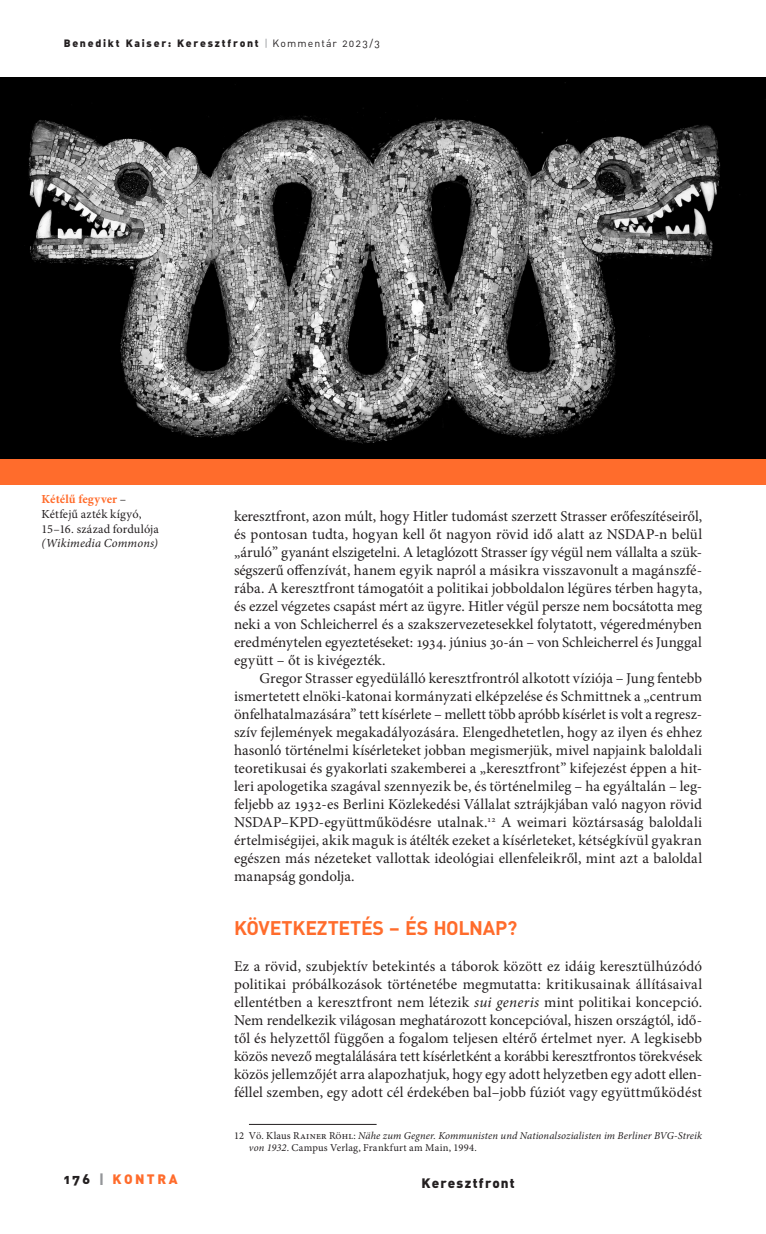
<style>
.page{position:relative;width:766px;height:1234px;background:#fff}
.page>*{position:absolute;margin:0;border:0;box-sizing:border-box;transform-origin:0 0}
._05_-_belcím{font:700 19.5px "DIN Alt PFL";letter-spacing:.03em;color:#ff6c2c}
._9_-_kenyér_2_---_10_pt{font:15px/18px "Minion Pro";color:#231f20;text-align:justify}
._8_-_kenyér_1_---_10_pt{font:15px/18px "Minion Pro";letter-spacing:.01em;color:#231f20;text-align:justify}
.t1{font:13.5px "DIN Alt Blk PFL";letter-spacing:.1em;color:#231f20}
.t2{font:13.5px "DIN Alt Blk PFL";letter-spacing:.2em;color:#ff6c2c}
._1000_-_képaláírás{font:12.3px/14.7px "Minion Pro";letter-spacing:.005em;color:#231f20}
._1000_-_képaláírás-2{font:italic 12.3px "Minion Pro";letter-spacing:.01em;color:#231f20}
._20_-_lábjegyzet{font:italic 10.5px/12.3px "Minion Pro";letter-spacing:.01em;color:#231f20}
.t3{font:10.5px "DIN Alt Blk PFL";letter-spacing:.175em;color:#231f20}
.s1{font-family:"DIN Alt PFL";color:#939598}
.s2{font-family:"DIN Alt PFL"}
.s3{font-weight:700;color:#ff6c2c}
.s4{color:#231f20}
.s5{color:#939598}
.s6{font-style:italic}
.s7{font-style:normal}
</style>
<div class="page">
<hr style="left:249px;top:1123px;width:127px;height:1px;background:#231f20">
<img style="left:0;top:77px;width:765px;height:382px">
<div style="left:0;top:459px;width:765px;height:25px;background:#ff6c2c"></div>
<p class="t3" style="left:64px;top:36px;width:317px">Benedikt Kaiser: Keresztfront <span class="s1">|</span> <span class="s2">Kommentár 2023/3</span></p>
<p class="_1000_-_képaláírás" style="left:41px;top:492px;width:119px"><span class="s3">Kétélű fegyver</span> –<br>Kétfejű azték kígyó,<br>15–16. század fordulója</p>
<p class="_1000_-_képaláírás-2" style="left:41px;top:535px;width:118px">(Wikimedia Commons)</p>
<p class="t2" style="left:64px;top:1169px;width:115px"><span class="s4">176</span> <span class="s5">|</span> KONTRA</p>
<p class="_9_-_kenyér_2_---_10_pt" style="left:234px;top:507px;width:469px">keresztfront, azon múlt, hogy Hitler tudomást szerzett Strasser erőfeszítéseiről, és pontosan tudta, hogyan kell őt nagyon rövid idő alatt az NSDAP-n belül „áruló” gyanánt elszigetelni. A letaglózott Strasser így végül nem vállalta a szük&shy;ségszerű offenzívát, hanem egyik napról a másikra visszavonult a magánszfé&shy;rába. A keresztfront támogatóit a politikai jobboldalon légüres térben hagyta, és ezzel végzetes csapást mért az ügyre. Hitler végül persze nem bocsátotta meg neki a von Schleicherrel és a szakszervezetesekkel folytatott, végeredményben eredménytelen egyeztetéseket: 1934. június 30-án – von Schleicherrel és Junggal együtt – őt is kivégezték.</p>
<p class="_9_-_kenyér_2_---_10_pt" style="left:234px;top:669px;width:469px;text-indent:26px">Gregor Strasser egyedülálló keresztfrontról alkotott víziója – Jung fentebb ismertetett elnöki-katonai kormányzati elképzelése és Schmittnek a „centrum önfelhatalmazására” tett kísérlete – mellett több apróbb kísérlet is volt a regres - szív fejlemények megakadályozására. Elengedhetetlen, hogy az ilyen és ehhez hasonló történelmi kísérleteket jobban megismerjük, mivel napjaink baloldali teoretikusai és gyakorlati szakemberei a „keresztfront” kifejezést éppen a hit&shy;leri apologetika szagával szennyezik be, és történelmileg – ha egyáltalán – leg&shy;feljebb az 1932-es Berlini Közlekedési Vállalat sztrájkjában való nagyon rövid NSDAP–KPD-együttműködésre utalnak.<sup>12</sup> A weimari köztársaság baloldali értelmiségijei, akik maguk is átélték ezeket a kísérleteket, kétségkívül gyakran egészen más nézeteket vallottak ideológiai ellenfeleikről, mint azt a baloldal manapság gondolja.</p>
<p class="_05_-_belcím" style="left:234px;top:915px;width:284px">KÖVETKEZTETÉS – ÉS HOLNAP?</p>
<p class="_8_-_kenyér_1_---_10_pt" style="left:234px;top:957px;width:469px">Ez a rövid, szubjektív betekintés a táborok között ez idáig keresztülhúzódó politikai próbálkozások történetébe megmutatta: kritikusainak állításaival ellentétben a keresztfront nem létezik <span class="s6">sui generis</span> mint politikai koncepció.<br>Nem rendelkezik világosan meghatározott koncepcióval, hiszen országtól, idő&shy;től és helyzettől függően a fogalom teljesen eltérő értelmet nyer. A legkisebb közös nevező megtalálására tett kísérletként a korábbi keresztfrontos törekvések közös jellemzőjét arra alapozhatjuk, hogy egy adott helyzetben egy adott ellen&shy;féllel szemben, egy adott cél érdekében bal–jobb fúziót vagy együttműködést</p>
<p class="_20_-_lábjegyzet" style="left:249px;top:1128px;width:454px;text-indent:-15px"><span class="s7">12 Vö. Klaus Rainer Röhl:</span> Nähe zum Gegner. Kommunisten und Nationalsozialisten im Berliner BVG-Streik von 1932<span class="s7">. Campus Verlag, Frankfurt am Main, 1994.</span></p>
<p class="t1" style="left:421px;top:1173px;width:95px">Keresztfront</p>
</div>
